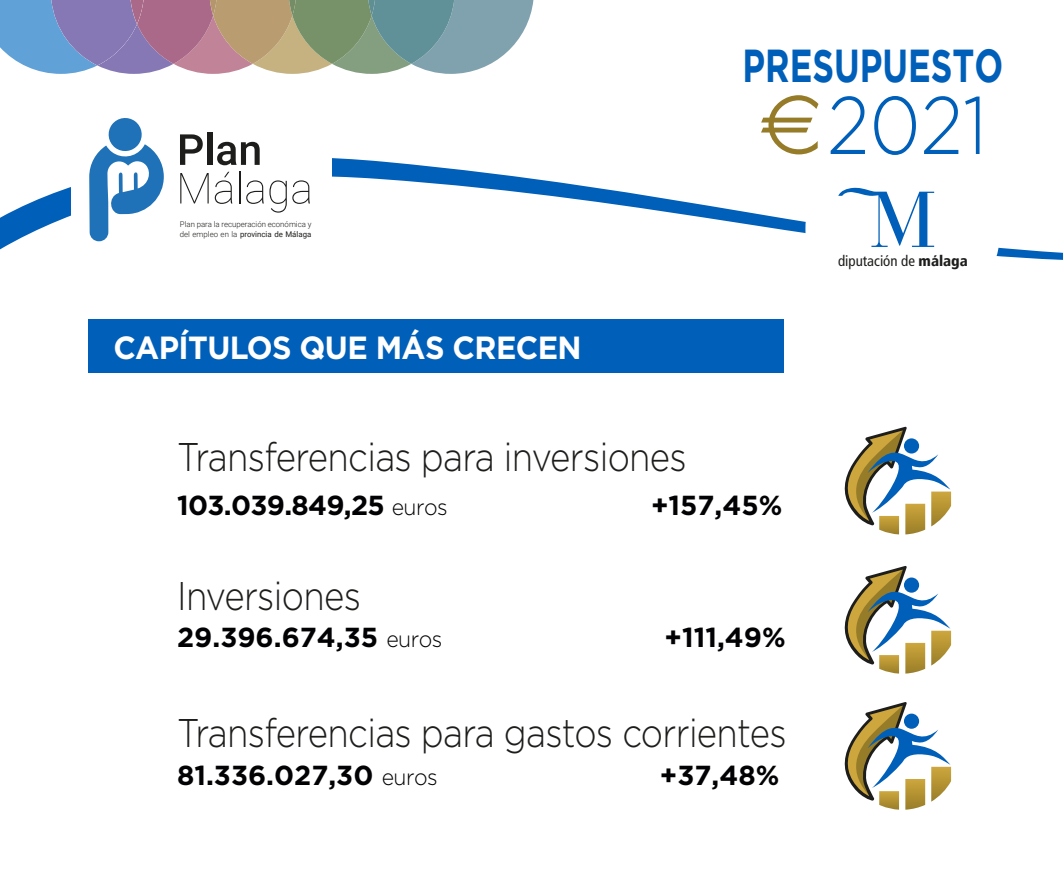
<style>
.page{position:relative;width:1063px;height:886px;background:#fff}
.page>*{position:absolute;margin:0;border:0;box-sizing:border-box;transform-origin:0 0}
.t1{font:300 81.5px "Gotham";color:#005fb9;scale:.88 1}
.t2{font:700 46px "Gotham";color:#005fb9;scale:.74 1}
.t3{font:300 40px "Gotham";letter-spacing:-.02em;color:#1d1d1b;scale:.87 1}
.t4{font:700 32px "Gotham";letter-spacing:-.02em;color:#fff;scale:.95 1}
.t5{font:700 27.5px "Gotham";color:#020204}
.t6{font:700 27.5px "Gotham";letter-spacing:-.025em;color:#020204}
.t7{font:condensed 14.88px "Frutiger LT";color:#1d1d1b}
.t8{font:300 7.88px/9.4px "Roboto";color:#1d1d1b}
.s1{font-weight:400}
.s2{font-family:"Logofont Euro";font-weight:400;font-size:86.25px;color:#967c29}
.s3{font-weight:900}
.s4{font-weight:300;font-size:22.5px}
</style>
<div class="page">
<svg style="left:0;top:158px;width:1063px;height:102px"></svg>
<div style="left:805px;top:131px;width:195px;height:195px;background:#fff;border-radius:50%"></div>
<svg style="left:838px;top:188px;width:96px;height:59px"></svg>
<svg style="left:0;top:0;width:533px;height:74px;background:#9499a3"></svg>
<div style="left:71px;top:107px;width:260px;height:150px;background:#fff"></div>
<svg style="left:180px;top:134px;width:23px;height:31px"></svg>
<div style="left:207px;top:133px;width:5px;height:32px;background:#1d1d1b"></div>
<svg style="left:217px;top:142px;width:43px;height:23px"></svg>
<svg style="left:89px;top:118px;width:75px;height:123px"></svg>
<svg style="left:180px;top:173px;width:29px;height:30px"></svg>
<svg style="left:215px;top:172px;width:17px;height:32px"></svg>
<hr style="left:239px;top:171px;width:1px;height:32px;background:#1d1d1b">
<svg style="left:246px;top:180px;width:64px;height:33px"></svg>
<div style="left:89px;top:319px;width:695px;height:53px;background:#005fb9"></div>
<svg style="left:844px;top:426px;width:107px;height:108px"></svg>
<svg style="left:844px;top:566px;width:107px;height:107px"></svg>
<svg style="left:844px;top:702px;width:107px;height:108px"></svg>
<p class="t8" style="left:180px;top:219px;width:133px">Plan para la recuperación económica y del empleo en la <span class="s1">provincia de Málaga</span></p>
<p class="t4" style="left:113px;top:330px;width:494px">CAPÍTULOS QUE MÁS CRECEN</p>
<p class="t2" style="left:743px;top:39px;width:354px">PRESUPUESTO</p>
<h1 class="t1" style="left:759px;top:81px;width:261px"><span class="s2">E</span>2021</h1>
<p class="t7" style="left:838px;top:253px;width:131px">diputación de <span class="s3">málaga</span></p>
<p class="t3" style="left:177px;top:435px;width:587px">Transferencias para inversiones</p>
<p class="t6" style="left:177px;top:489px;width:272px">103.039.849,25 <span class="s4">euros</span></p>
<p class="t5" style="left:651px;top:489px;width:133px">+157,45%</p>
<p class="t3" style="left:177px;top:574px;width:213px">Inversiones</p>
<p class="t5" style="left:177px;top:622px;width:267px">29.396.674,35 <span class="s4">euros</span></p>
<p class="t5" style="left:665px;top:622px;width:123px">+111,49%</p>
<p class="t3" style="left:177px;top:711px;width:702px">Transferencias para gastos corrientes</p>
<p class="t5" style="left:177px;top:759px;width:262px">81.336.027,30 <span class="s4">euros</span></p>
<p class="t5" style="left:660px;top:759px;width:121px">+37,48%</p>
</div>
